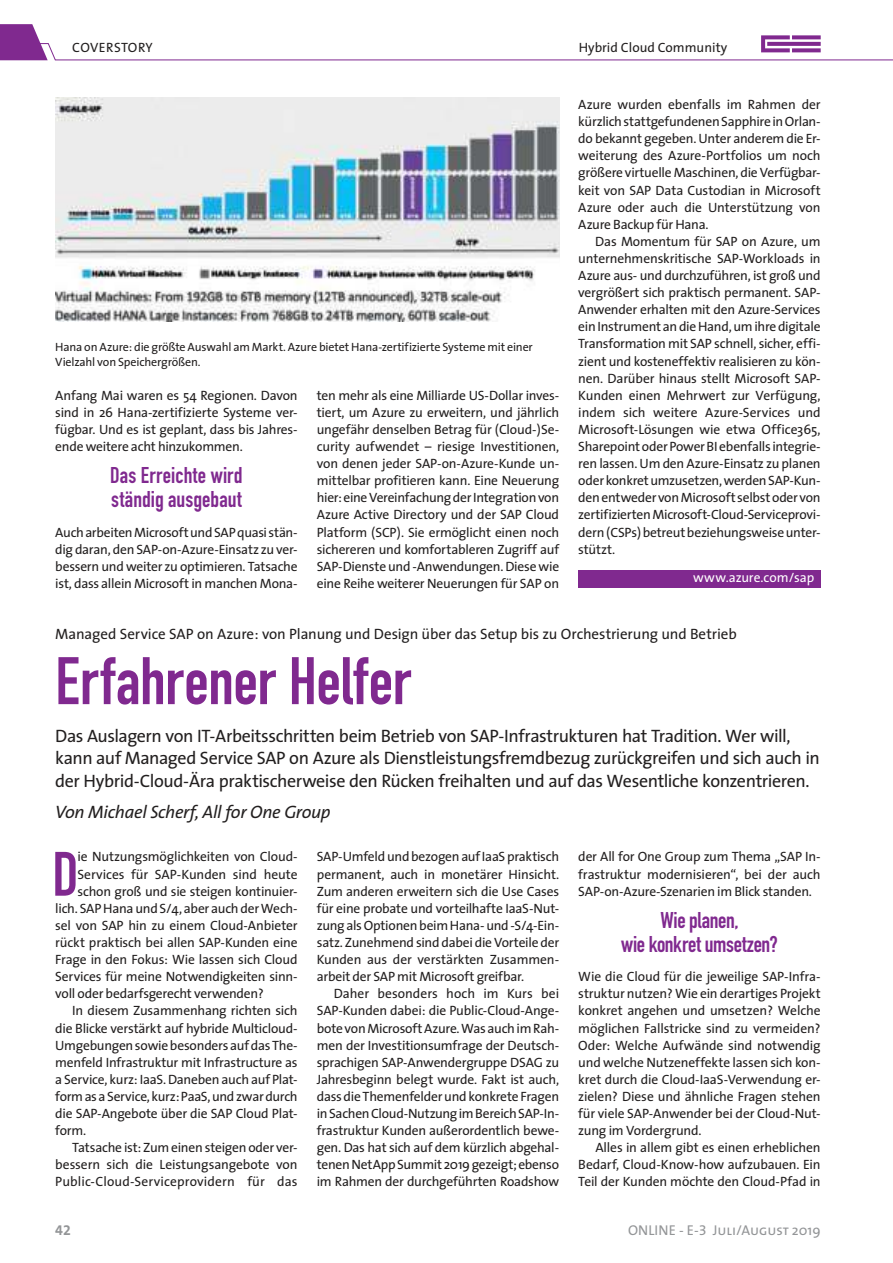
<style>
.page{position:relative;width:893px;height:1263px;background:#fff}
.page>*{position:absolute;margin:0;border:0;box-sizing:border-box;transform-origin:0 0}
.t1{font:700 66px "DIN Condensed";letter-spacing:-.005em;color:#80298f}
.t2{font:700 61.5px "DIN Condensed";color:#80298f}
.t3{font:700 22.5px/24px "DIN Condensed";color:#80298f}
.t4{font:18px/22.5px "The Sans";letter-spacing:-.025em;color:#221f1f}
.t5{font:italic 18px "The Sans";letter-spacing:-.02em;color:#221f1f}
.t6{font:15px "The Sans";letter-spacing:-.01em;color:#221f1f}
.t7{font:14.25px "The Sans";color:#939597}
.t8{font:14.25px "The Sans Bold Expert";color:#939597}
.t9{font:13.5px/17.1px "The Sans";letter-spacing:-.015em;color:#221f1f;text-align:justify}
.t10{font:13.5px "The Sans";letter-spacing:.01em;color:#221f1f}
.t11{font:13.5px "The Sans";letter-spacing:-.015em;color:#fff}
.t12{font:13.5px "The Sans";letter-spacing:.015em;color:#221f1f}
.t13{font:12px/15px "The Sans";letter-spacing:-.015em;color:#221f1f}
.s1{font-family:"The Sans Expert"}
.s2{font-family:"The Sans Caps"}
</style>
<div class="page">
<svg style="left:0;top:24px;width:893px;height:37px"></svg>
<img style="left:55px;top:98px;width:504px;height:224px">
<div style="left:578px;top:571px;width:243px;height:17px;background:#80298f"></div>
<p class="t12" style="left:72px;top:43px;width:82px">COVERSTORY</p>
<p class="t9" style="left:579px;top:41px;width:150px">Hybrid Cloud Community</p>
<p class="t13" style="left:55px;top:339px;width:479px">Hana on Azure: die größte Auswahl am Markt. Azure bietet Hana-zertifizierte Systeme mit einer<br>Vielzahl von Speichergrößen.</p>
<p class="t9" style="left:55px;top:387px;width:244px">Anfang Mai waren es 54 Regionen. Davon sind in 26 Hana-zertifizierte Systeme ver&shy;fügbar. Und es ist geplant, dass bis Jahres&shy;ende weitere acht hinzukommen.</p>
<h3 class="t3" style="left:110px;top:464px;width:134px">Das Erreichte wird ständig ausgebaut</h3>
<p class="t9" style="left:55px;top:524px;width:244px">Auch arbeiten Microsoft und SAP quasi stän&shy;dig daran, den SAP-on-Azure-Einsatz zu ver&shy;bessern und weiter zu optimieren. Tatsache ist, dass allein Microsoft in manchen Mona-</p>
<p class="t9" style="left:317px;top:387px;width:244px">ten mehr als eine Milliarde US-Dollar inves&shy;tiert, um Azure zu erweitern, und jährlich ungefähr denselben Betrag für (Cloud-)Se&shy;curity aufwendet – riesige Investitionen, von denen jeder SAP-on-Azure-Kunde un&shy;mittelbar profitieren kann. Eine Neuerung hier: eine Vereinfachung der Integration von Azure Active Directory und der SAP Cloud Platform (SCP). Sie ermöglicht einen noch sichereren und komfortableren Zugriff auf SAP-Dienste und -Anwendungen. Diese wie eine Reihe weiterer Neuerungen für SAP on</p>
<p class="t9" style="left:578px;top:96px;width:244px">Azure wurden ebenfalls im Rahmen der kürzlich stattgefundenen Sapphire in Orlan&shy;do bekannt gegeben. Unter anderem die Er&shy;weiterung des Azure-Portfolios um noch größere virtuelle Maschinen, die Verfügbar&shy;keit von SAP Data Custodian in Microsoft Azure oder auch die Unterstützung von Azure Backup für Hana.</p>
<p class="t9" style="left:578px;top:233px;width:244px;text-indent:17px">Das Momentum für SAP on Azure, um unternehmenskritische SAP-Workloads in Azure aus- und durchzuführen, ist groß und vergrößert sich praktisch permanent. SAP-Anwender erhalten mit den Azure-Services ein Instrument an die Hand, um ihre digitale Transformation mit SAP schnell, sicher, effi&shy;zient und kosteneffektiv realisieren zu kön&shy;nen. Darüber hinaus stellt Microsoft SAP-Kunden einen Mehrwert zur Verfügung, indem sich weitere Azure-Services und Microsoft-Lösungen wie etwa Office365, Sharepoint oder Power BI ebenfalls integrie&shy;ren lassen. Um den Azure-Einsatz zu planen oder konkret umzusetzen, werden SAP-Kun&shy;den entweder von Microsoft selbst oder von zertifizierten Microsoft-Cloud-Serviceprovi&shy;dern (CSPs) betreut beziehungsweise unter&shy;stützt.</p>
<p class="t11" style="left:693px;top:571px;width:123px">www.azure.com/sap</p>
<p class="t6" style="left:55px;top:626px;width:683px">Managed Service SAP on Azure: von Planung und Design über das Setup bis zu Orchestrierung und Betrieb</p>
<h1 class="t1" style="left:55px;top:647px;width:357px">Erfahrener Helfer</h1>
<p class="t4" style="left:55px;top:725px;width:766px">Das Auslagern von IT-Arbeitsschritten beim Betrieb von SAP-Infrastrukturen hat Tradition. Wer will, kann auf Managed Service SAP on Azure als Dienstleistungsfremdbezug zurückgreifen und sich auch in der Hybrid-Cloud-Ära praktischerweise den Rücken freihalten und auf das Wesentliche konzentrieren.</p>
<h3 class="t5" style="left:55px;top:805px;width:277px">Von Michael Scherf, All for One Group</h3>
<h2 class="t2" style="left:52px;top:843px;width:28px">D</h2>
<p class="t9" style="left:77px;top:849px;width:222px">ie Nutzungsmöglichkeiten von Cloud-</p>
<p class="t9" style="left:77px;top:866px;width:222px">Services für SAP-Kunden sind heute</p>
<p class="t9" style="left:77px;top:883px;width:222px">schon groß und sie steigen kontinuier-</p>
<p class="t9" style="left:55px;top:900px;width:244px">lich. SAP Hana und S/4, aber auch der Wech-</p>
<p class="t9" style="left:55px;top:917px;width:244px">sel von SAP hin zu einem Cloud-Anbieter</p>
<p class="t9" style="left:55px;top:934px;width:244px">rückt praktisch bei allen SAP-Kunden eine</p>
<p class="t9" style="left:55px;top:951px;width:244px">Frage in den Fokus: Wie lassen sich Cloud</p>
<p class="t9" style="left:55px;top:969px;width:244px">Services für meine Notwendigkeiten sinn-</p>
<p class="t9" style="left:55px;top:986px;width:210px">voll oder bedarfsgerecht verwenden?</p>
<p class="t9" style="left:72px;top:1003px;width:227px">In diesem Zusammenhang richten sich</p>
<p class="t9" style="left:55px;top:1020px;width:244px">die Blicke verstärkt auf hybride Multi cloud-</p>
<p class="t9" style="left:55px;top:1037px;width:244px">Umgebungen sowie besonders auf das The-</p>
<p class="t9" style="left:55px;top:1054px;width:244px">menfeld Infrastruktur mit Infrastructure as</p>
<p class="t9" style="left:55px;top:1071px;width:244px">a Service, kurz: IaaS. Daneben auch auf Plat-</p>
<p class="t9" style="left:55px;top:1088px;width:244px">form as a Service, kurz: PaaS, und zwar durch</p>
<p class="t9" style="left:55px;top:1105px;width:244px">die SAP-Angebote über die SAP Cloud Plat-</p>
<p class="t9" style="left:55px;top:1122px;width:32px">form.</p>
<p class="t9" style="left:72px;top:1140px;width:227px">Tatsache ist: Zum einen steigen oder ver-</p>
<p class="t9" style="left:55px;top:1157px;width:244px">bessern sich die Leistungsangebote von</p>
<p class="t10" style="left:55px;top:1175px;width:244px">Public-Cloud-Serviceprovidern für das</p>
<p class="t9" style="left:317px;top:849px;width:244px">SAP-Umfeld und bezogen auf IaaS praktisch permanent, auch in monetärer Hinsicht.<br>Zum anderen erweitern sich die Use Cases für eine probate und vorteilhafte IaaS-Nut&shy;zung als Optionen beim Hana- und -S/4-Ein&shy;satz. Zunehmend sind dabei die Vorteile der Kunden aus der verstärkten Zusammen&shy;arbeit der SAP mit Microsoft greifbar.</p>
<p class="t9" style="left:317px;top:986px;width:244px;text-indent:17px">Daher besonders hoch im Kurs bei SAP-Kunden dabei: die Public-Cloud-Ange&shy;bote von Microsoft Azure. Was auch im Rah&shy;men der Investitionsumfrage der Deutsch&shy;sprachigen SAP-Anwendergruppe DSAG zu Jahresbeginn belegt wurde. Fakt ist auch, dass die Themenfelder und konkrete Fragen in Sachen Cloud-Nutzung im Bereich SAP-In&shy;frastruktur Kunden außerordentlich bewe&shy;gen. Das hat sich auf dem kürzlich abgehal&shy;tenen NetApp Summit 2019 gezeigt; ebenso im Rahmen der durchgeführten Roadshow</p>
<p class="t9" style="left:578px;top:849px;width:244px">der All for One Group zum Thema „SAP In&shy;frastruktur modernisieren“, bei der auch SAP-on-Azure-Szenarien im Blick standen.</p>
<h3 class="t3" style="left:621px;top:909px;width:158px;text-align:center">Wie planen,<br>wie konkret umsetzen?</h3>
<p class="t9" style="left:578px;top:969px;width:244px">Wie die Cloud für die jeweilige SAP-Infra&shy;struktur nutzen? Wie ein derartiges Projekt konkret angehen und umsetzen? Welche möglichen Fallstricke sind zu vermeiden?<br>Oder: Welche Aufwände sind notwendig und welche Nutzeneffekte lassen sich kon&shy;kret durch die Cloud-IaaS-Verwendung er&shy;zielen? Diese und ähnliche Fragen stehen für viele SAP-Anwender bei der Cloud-Nut&shy;zung im Vordergrund.</p>
<p class="t9" style="left:578px;top:1140px;width:244px;text-indent:17px">Alles in allem gibt es einen erheblichen Bedarf, Cloud-Know-how aufzubauen. Ein Teil der Kunden möchte den Cloud-Pfad in</p>
<p class="t8" style="left:55px;top:1222px;width:17px">42</p>
<p class="t7" style="left:628px;top:1223px;width:194px">ONLINE - E-<span class="s1">3</span> <span class="s2">Juli/August</span> 2019</p>
</div>
